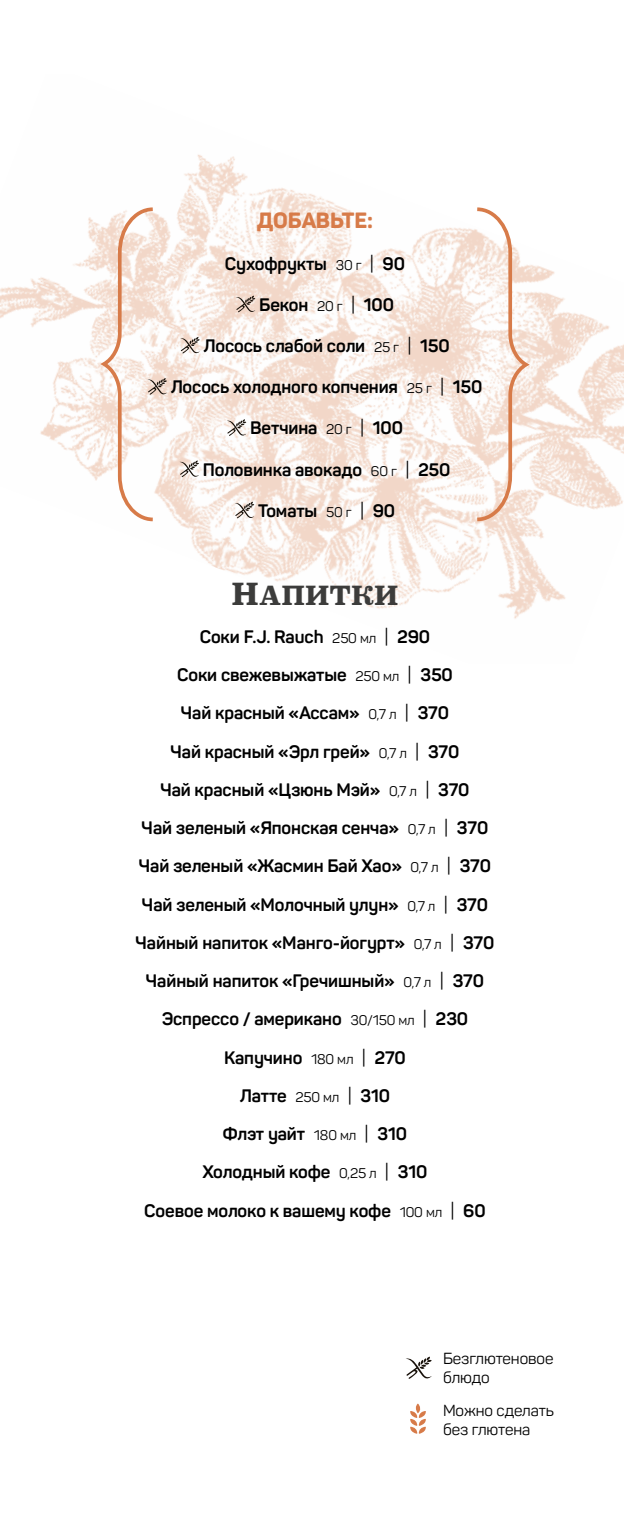
<style>
.page{position:relative;width:624px;height:1531px;background:#fff}
.page>*{position:absolute;margin:0;border:0;box-sizing:border-box;transform-origin:0 0}
.t1{font:700 25.8px "Superclarendon";color:#3c3c3b}
.t2{font:800 21.8px "Panton";letter-spacing:-.005em;color:#d77b49}
.t3{font:700 17.8px/38.2px "Panton";letter-spacing:-.005em;color:#000;text-align:center}
.t4{font:15.8px/19px "Panton";letter-spacing:-.005em;color:#000}
.s1{font-weight:400;font-size:13.8px}
.s2{font-weight:400}
.s3{font-size:29.8px}
</style>
<div class="page">
<img style="left:0;top:154px;width:624px;height:465px">
<svg style="left:406px;top:1356px;width:26px;height:23px"></svg>
<svg style="left:410px;top:1403px;width:16px;height:31px"></svg>
<svg style="left:96px;top:206px;width:437px;height:317px"></svg>
<svg style="left:236px;top:296px;width:19px;height:16px"></svg>
<svg style="left:180px;top:337px;width:20px;height:17px"></svg>
<svg style="left:147px;top:378px;width:20px;height:17px"></svg>
<svg style="left:227px;top:419px;width:19px;height:17px"></svg>
<svg style="left:179px;top:460px;width:20px;height:17px"></svg>
<svg style="left:235px;top:502px;width:19px;height:16px"></svg>
<p class="t2" style="left:257px;top:207px;width:118px">ДОБАВЬТЕ:</p>
<p class="t3" style="left:225px;top:244px;width:182px">Сухофрукты <span class="s1">30 г</span> <span class="s2">|</span> 90</p>
<p class="t3" style="left:259px;top:285px;width:136px">Бекон <span class="s1">20 г</span> <span class="s2">|</span> 100</p>
<p class="t3" style="left:203px;top:327px;width:247px">Лосось слабой соли <span class="s1">25 г</span> <span class="s2">|</span> 150</p>
<p class="t3" style="left:171px;top:368px;width:313px">Лосось холодного копчения <span class="s1">25 г</span> <span class="s2">|</span> 150</p>
<p class="t3" style="left:250px;top:409px;width:154px">Ветчина <span class="s1">20 г</span> <span class="s2">|</span> 100</p>
<p class="t3" style="left:203px;top:450px;width:249px">Половинка авокадо <span class="s1">60 г</span> <span class="s2">|</span> 250</p>
<p class="t3" style="left:258px;top:491px;width:139px">Томаты <span class="s1">50 г</span> <span class="s2">|</span> 90</p>
<h1 class="t1" style="left:231px;top:576px;width:168px"><span class="s3">Н</span>АПИТКИ</h1>
<p class="t3" style="left:135px;top:617px;width:360px">Соки F.J. Rauch <span class="s1">250 мл</span> <span class="s2">|</span> 290<br>Соки свежевыжатые <span class="s1">250 мл</span> <span class="s2">|</span> 350<br>Чай красный «Ассам» <span class="s1">0,7 л</span> <span class="s2">|</span> 370<br>Чай красный «Эрл грей» <span class="s1">0,7 л</span> <span class="s2">|</span> 370<br>Чай красный «Цзюнь Мэй» <span class="s1">0,7 л</span> <span class="s2">|</span> 370<br>Чай зеленый «Японская сенча» <span class="s1">0,7 л</span> <span class="s2">|</span> 370<br>Чай зеленый «Жасмин Бай Хао» <span class="s1">0,7 л</span> <span class="s2">|</span> 370<br>Чай зеленый «Молочный улун» <span class="s1">0,7 л</span> <span class="s2">|</span> 370<br>Чайный напиток «Манго-йогурт» <span class="s1">0,7 л</span> <span class="s2">|</span> 370<br>Чайный напиток «Гречишный» <span class="s1">0,7 л</span> <span class="s2">|</span> 370<br>Эспрессо / американо <span class="s1">30/150 мл</span> <span class="s2">|</span> 230<br>Капучино <span class="s1">180 мл</span> <span class="s2">|</span> 270<br>Латте <span class="s1">250 мл</span> <span class="s2">|</span> 310<br>Флэт уайт <span class="s1">180 мл</span> <span class="s2">|</span> 310<br>Холодный кофе <span class="s1">0,25 л</span> <span class="s2">|</span> 310<br>Соевое молоко к вашему кофе <span class="s1">100 мл</span> <span class="s2">|</span> 60</p>
<p class="t4" style="left:443px;top:1349px;width:112px">Безглютеновое блюдо</p>
<p class="t4" style="left:443px;top:1401px;width:112px">Можно сделать без глютена</p>
</div>
